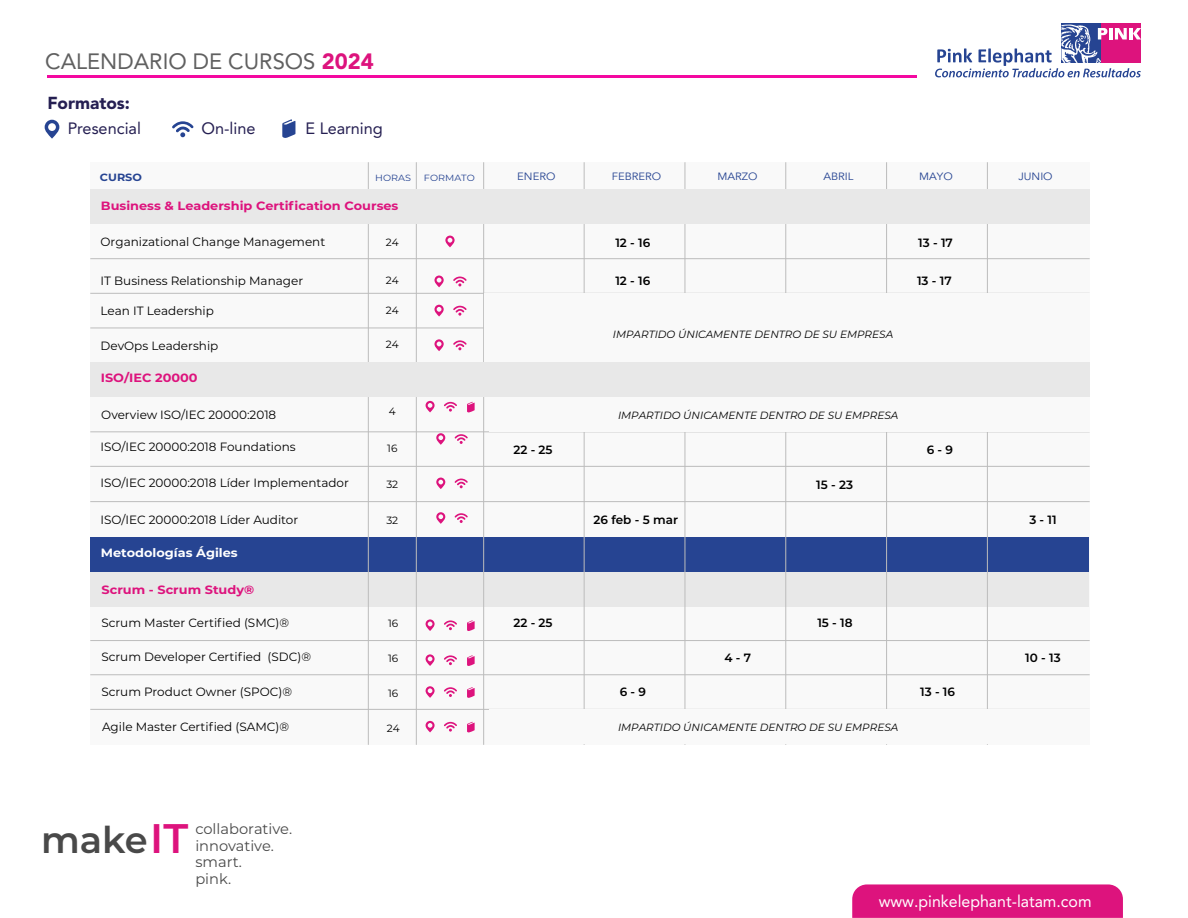
<style>
.page{position:relative;width:1188px;height:918px;background:#fff}
.page>*{position:absolute;margin:0;border:0;box-sizing:border-box;transform-origin:0 0}
.t1{font:600 36.9px "Montserrat";color:#494949}
.t2{font:22.05px "Avenir LT Std";color:#606060}
.t3{font:900 17.25px "Avenir LT Std";color:#251f52}
.t4{font:16.5px "Avenir LT Std";color:#fff}
.t5{font:16.35px "Avenir LT Std";color:#251f52}
.t6{font:14.7px/16.8px "Montserrat";color:#494949}
.t7{font:12px "Montserrat";color:#000}
.t8{font:600 12px "Montserrat";color:#000}
.t9{font:700 12px "Montserrat";color:#dd137d;scale:1.07 1}
.t10{font:700 12px "Montserrat";color:#fff;scale:1.07 1}
.t11{font:italic 10.5px "Montserrat";color:#000}
.t12{font:10.5px "Avenir LT Std";color:#264492;scale:1.07 1}
.t13{font:10.5px "Montserrat";color:#000}
.t14{font:700 10.5px "Montserrat";color:#264492;scale:1.07 1}
.t15{font:9px "Montserrat";color:#264492;scale:1.07 1}
.s1{font-weight:900;color:#dd137d}
.s2{font-size:41.25px;color:#dd137d}
</style>
<div class="page">
<div style="left:1101px;top:23px;width:40px;height:40px;background:#dd137d"></div>
<svg style="left:1061px;top:23px;width:40px;height:2px"></svg>
<svg style="left:935px;top:25px;width:206px;height:52px"></svg>
<hr style="left:47px;top:75px;width:870px;height:3px;background:#f408a0">
<svg style="left:852px;top:884px;width:271px;height:34px;background:#dd1980"></svg>
<svg style="left:172px;top:121px;width:22px;height:16px"></svg>
<svg style="left:45px;top:120px;width:14px;height:19px"></svg>
<svg style="left:282px;top:119px;width:13px;height:19px"></svg>
<div style="left:90px;top:163px;width:1000px;height:582px;background:#f9f9f9"></div>
<div style="left:90px;top:571px;width:998px;height:36px;background:#e8e8e8"></div>
<div style="left:90px;top:537px;width:998px;height:34px;background:#264492"></div>
<hr style="left:90px;top:640px;width:1000px;height:1px;background:#bcbcbc">
<hr style="left:90px;top:674px;width:1000px;height:1px;background:#bcbcbc">
<hr style="left:90px;top:709px;width:1000px;height:1px;background:#bcbcbc">
<hr style="left:368px;top:162px;width:1px;height:583px;background:#bcbcbc">
<hr style="left:416px;top:162px;width:1px;height:583px;background:#bcbcbc">
<hr style="left:483px;top:162px;width:1px;height:583px;background:#bcbcbc">
<hr style="left:584px;top:162px;width:1px;height:583px;background:#bcbcbc">
<hr style="left:685px;top:162px;width:1px;height:583px;background:#bcbcbc">
<hr style="left:785px;top:162px;width:1px;height:583px;background:#bcbcbc">
<hr style="left:886px;top:162px;width:1px;height:583px;background:#bcbcbc">
<hr style="left:987px;top:162px;width:1px;height:583px;background:#bcbcbc">
<hr style="left:90px;top:258px;width:1000px;height:1px;background:#bcbcbc">
<div style="left:90px;top:190px;width:999px;height:34px;background:#e8e8e8"></div>
<hr style="left:90px;top:328px;width:394px;height:1px;background:#bcbcbc">
<hr style="left:90px;top:293px;width:1000px;height:1px;background:#bcbcbc">
<hr style="left:90px;top:501px;width:1000px;height:1px;background:#bcbcbc">
<div style="left:90px;top:363px;width:1000px;height:34px;background:#e8e8e8"></div>
<hr style="left:90px;top:432px;width:1000px;height:1px;background:#bcbcbc">
<hr style="left:90px;top:466px;width:1000px;height:1px;background:#bcbcbc">
<div style="left:484px;top:294px;width:605px;height:68px;background:#f9f9f9"></div>
<div style="left:489px;top:397px;width:601px;height:34px;background:#f9f9f9"></div>
<div style="left:489px;top:710px;width:601px;height:34px;background:#f9f9f9"></div>
<svg style="left:444px;top:620px;width:13px;height:10px"></svg>
<svg style="left:426px;top:619px;width:9px;height:12px"></svg>
<svg style="left:467px;top:620px;width:8px;height:11px"></svg>
<svg style="left:444px;top:655px;width:13px;height:10px"></svg>
<svg style="left:426px;top:654px;width:9px;height:12px"></svg>
<svg style="left:467px;top:655px;width:8px;height:11px"></svg>
<svg style="left:444px;top:722px;width:13px;height:10px"></svg>
<svg style="left:426px;top:721px;width:9px;height:11px"></svg>
<svg style="left:467px;top:722px;width:8px;height:10px"></svg>
<svg style="left:444px;top:687px;width:13px;height:10px"></svg>
<svg style="left:426px;top:686px;width:9px;height:12px"></svg>
<svg style="left:467px;top:687px;width:8px;height:11px"></svg>
<svg style="left:453px;top:277px;width:14px;height:9px"></svg>
<svg style="left:434px;top:276px;width:10px;height:11px"></svg>
<svg style="left:453px;top:306px;width:14px;height:10px"></svg>
<svg style="left:434px;top:305px;width:10px;height:12px"></svg>
<svg style="left:453px;top:340px;width:14px;height:10px"></svg>
<svg style="left:434px;top:339px;width:10px;height:12px"></svg>
<svg style="left:445px;top:236px;width:10px;height:11px"></svg>
<svg style="left:455px;top:479px;width:13px;height:9px"></svg>
<svg style="left:436px;top:478px;width:9px;height:11px"></svg>
<svg style="left:455px;top:513px;width:13px;height:10px"></svg>
<svg style="left:436px;top:512px;width:9px;height:12px"></svg>
<svg style="left:444px;top:402px;width:13px;height:10px"></svg>
<svg style="left:426px;top:401px;width:9px;height:11px"></svg>
<svg style="left:467px;top:402px;width:8px;height:10px"></svg>
<svg style="left:455px;top:434px;width:13px;height:10px"></svg>
<svg style="left:436px;top:433px;width:9px;height:12px"></svg>
<h2 class="t2" style="left:45px;top:49px;width:330px">CALENDARIO DE CURSOS <span class="s1">2024</span></h2>
<h3 class="t3" style="left:47px;top:92px;width:84px">Formatos:</h3>
<h3 class="t5" style="left:68px;top:118px;width:75px">Presencial</h3>
<p class="t14" style="left:100px;top:170px;width:41px">CURSO</p>
<p class="t15" style="left:375px;top:172px;width:35px">HORAS</p>
<p class="t15" style="left:424px;top:172px;width:49px">FORMATO</p>
<p class="t12" style="left:517px;top:170px;width:37px">ENERO</p>
<p class="t12" style="left:612px;top:170px;width:48px">FEBRERO</p>
<p class="t12" style="left:718px;top:170px;width:39px">MARZO</p>
<p class="t12" style="left:823px;top:170px;width:30px">ABRIL</p>
<p class="t12" style="left:919px;top:170px;width:33px">MAYO</p>
<p class="t12" style="left:1018px;top:170px;width:34px">JUNIO</p>
<h3 class="t5" style="left:202px;top:118px;width:56px">On-line</h3>
<h3 class="t5" style="left:306px;top:118px;width:79px">E Learning</h3>
<p class="t9" style="left:101px;top:197px;width:280px">Business &amp; Leadership Certification Courses</p>
<p class="t7" style="left:101px;top:234px;width:226px">Organizational Change Management</p>
<p class="t7" style="left:101px;top:272px;width:204px">IT Business Relationship Manager</p>
<p class="t7" style="left:101px;top:303px;width:115px">Lean IT Leadership</p>
<p class="t13" style="left:386px;top:235px;width:14px">24</p>
<p class="t13" style="left:386px;top:273px;width:14px">24</p>
<p class="t13" style="left:386px;top:303px;width:14px">24</p>
<p class="t7" style="left:101px;top:338px;width:119px">DevOps Leadership</p>
<p class="t13" style="left:386px;top:337px;width:14px">24</p>
<p class="t9" style="left:101px;top:369px;width:92px">ISO/IEC 20000</p>
<p class="t7" style="left:101px;top:406px;width:177px">Overview ISO/IEC 20000:2018</p>
<p class="t7" style="left:101px;top:438px;width:197px">ISO/IEC 20000:2018 Foundations</p>
<p class="t7" style="left:101px;top:475px;width:250px">ISO/IEC 20000:2018 Líder Implementador</p>
<p class="t13" style="left:389px;top:404px;width:8px">4</p>
<p class="t13" style="left:387px;top:441px;width:12px">16</p>
<p class="t13" style="left:386px;top:477px;width:13px">32</p>
<p class="t7" style="left:101px;top:511px;width:199px">ISO/IEC 20000:2018 Líder Auditor</p>
<p class="t13" style="left:386px;top:513px;width:13px">32</p>
<p class="t10" style="left:101px;top:544px;width:129px">Metodologías Ágiles</p>
<p class="t9" style="left:102px;top:581px;width:144px">Scrum - Scrum Study®</p>
<p class="t7" style="left:101px;top:614px;width:189px">Scrum Master Certified (SMC)®</p>
<p class="t7" style="left:101px;top:649px;width:211px">Scrum Developer Certified (SDC)®</p>
<p class="t7" style="left:101px;top:684px;width:192px">Scrum Product Owner (SPOC)®</p>
<p class="t7" style="left:102px;top:719px;width:189px">Agile Master Certified (SAMC)®</p>
<h1 class="t1" style="left:41px;top:814px;width:149px">make<span class="s2">IT</span></h1>
<p class="t6" style="left:195px;top:820px;width:98px">collaborative. innovative. smart.<br>pink.</p>
<p class="t13" style="left:388px;top:616px;width:12px">16</p>
<p class="t13" style="left:388px;top:651px;width:12px">16</p>
<p class="t13" style="left:388px;top:686px;width:12px">16</p>
<p class="t13" style="left:387px;top:721px;width:14px">24</p>
<p class="t8" style="left:615px;top:235px;width:36px">12 - 16</p>
<p class="t8" style="left:918px;top:235px;width:36px">13 - 17</p>
<p class="t8" style="left:615px;top:272px;width:36px">12 - 16</p>
<p class="t8" style="left:917px;top:272px;width:36px">13 - 17</p>
<p class="t11" style="left:613px;top:327px;width:282px">IMPARTIDO ÚNICAMENTE DENTRO DE SU EMPRESA</p>
<p class="t11" style="left:618px;top:408px;width:282px">IMPARTIDO ÚNICAMENTE DENTRO DE SU EMPRESA</p>
<p class="t8" style="left:513px;top:442px;width:41px">22 - 25</p>
<p class="t8" style="left:927px;top:442px;width:28px">6 - 9</p>
<p class="t8" style="left:816px;top:476px;width:38px">15 - 23</p>
<p class="t8" style="left:594px;top:511px;width:86px">26 feb - 5 mar</p>
<p class="t8" style="left:1029px;top:511px;width:29px">3 - 11</p>
<p class="t8" style="left:513px;top:615px;width:41px">22 - 25</p>
<p class="t8" style="left:817px;top:615px;width:37px">15 - 18</p>
<p class="t8" style="left:725px;top:649px;width:28px">4 - 7</p>
<p class="t8" style="left:1025px;top:649px;width:37px">10 - 13</p>
<p class="t8" style="left:620px;top:684px;width:28px">6 - 9</p>
<p class="t8" style="left:920px;top:684px;width:36px">13 - 16</p>
<p class="t11" style="left:618px;top:720px;width:282px">IMPARTIDO ÚNICAMENTE DENTRO DE SU EMPRESA</p>
<h3 class="t4" style="left:879px;top:892px;width:214px">www.pinkelephant-latam.com</h3>
</div>
